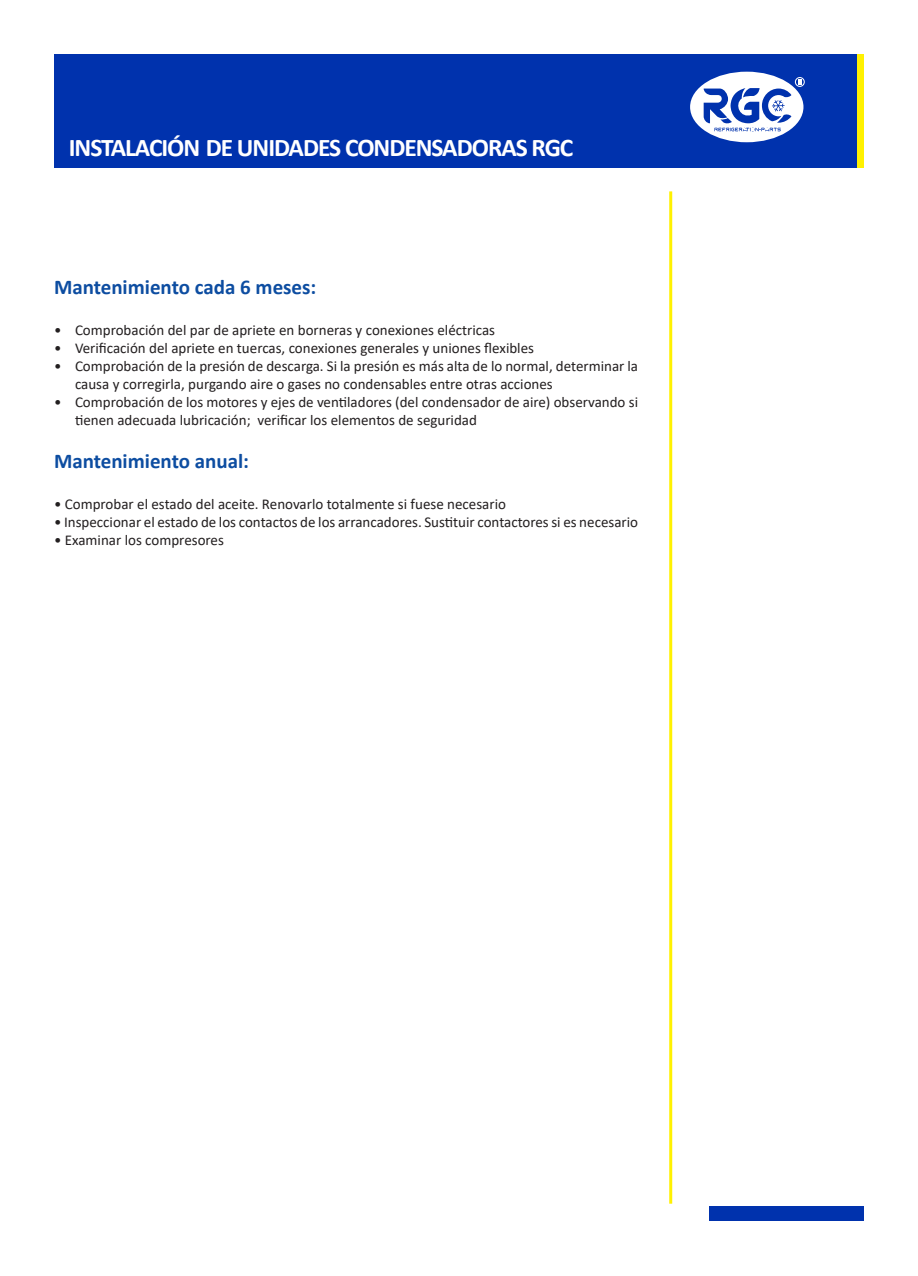
<style>
.page{position:relative;width:918px;height:1276px;background:#fff}
.page>*{position:absolute;margin:0;border:0;box-sizing:border-box;transform-origin:0 0}
.t1{font:700 25.5px "Calibri";letter-spacing:-.04em;color:#fff}
.t2{font:700 21px "Calibri";color:#0d4da1}
.t3{font:15px/18px "Calibri";color:#231f20}
</style>
<div class="page">
<div style="left:857px;top:54px;width:7px;height:114px;background:#fff101"></div>
<div style="left:54px;top:54px;width:803px;height:114px;background:#0032ad"></div>
<svg style="left:690px;top:72px;width:115px;height:70px"></svg>
<div style="left:709px;top:1206px;width:155px;height:15px;background:#0032ad"></div>
<hr style="left:669px;top:191px;width:3px;height:1012px;background:#fff101">
<p class="t1" style="left:69px;top:129px;width:506px">INSTALACIÓN DE UNIDADES CONDENSADORAS RGC</p>
<p class="t2" style="left:54px;top:272px;width:264px">Mantenimiento cada 6 meses:</p>
<p class="t3" style="left:54px;top:320px;width:443px">• Comprobación del par de apriete en borneras y conexiones eléctricas</p>
<p class="t3" style="left:54px;top:338px;width:482px">• Verificación del apriete en tuercas, conexiones generales y uniones flexibles</p>
<p class="t3" style="left:75px;top:356px;width:565px;text-indent:-21px">• Comprobación de la presión de descarga. Si la presión es más alta de lo normal, determinar la causa y corregirla, purgando aire o gases no condensables entre otras acciones</p>
<p class="t3" style="left:75px;top:392px;width:565px;text-indent:-21px">• Comprobación de los motores y ejes de ventiladores (del condensador de aire) observando si tienen adecuada lubricación; verificar los elementos de seguridad</p>
<p class="t2" style="left:54px;top:446px;width:197px">Mantenimiento anual:</p>
<p class="t3" style="left:54px;top:494px;width:454px">• Comprobar el estado del aceite. Renovarlo totalmente si fuese necesario</p>
<p class="t3" style="left:54px;top:512px;width:586px">• Inspeccionar el estado de los contactos de los arrancadores. Sustituir contactores si es necesario</p>
<p class="t3" style="left:54px;top:530px;width:171px">• Examinar los compresores</p>
</div>
